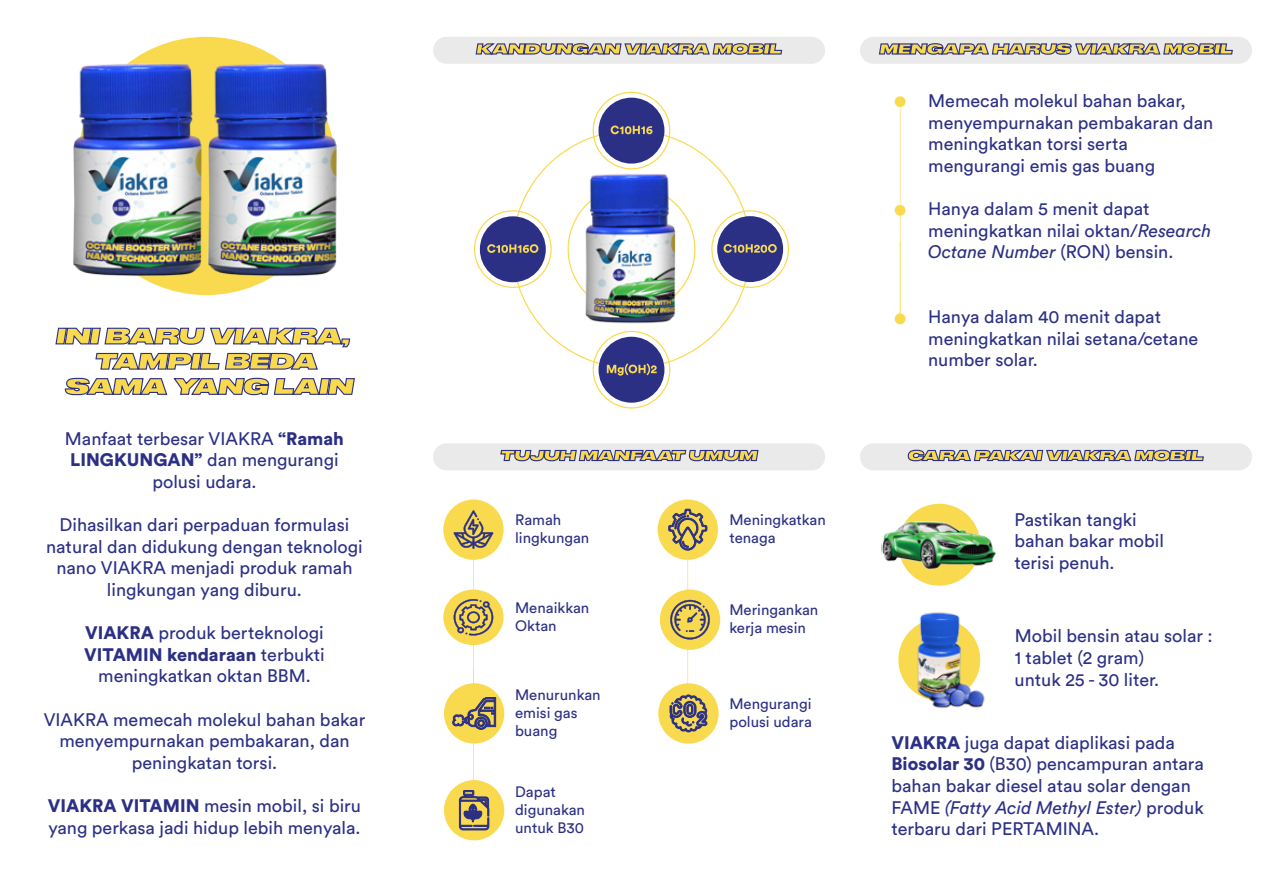
<style>
.page{position:relative;width:1263px;height:893px;background:#fff}
.page>*{position:absolute;margin:0;border:0;box-sizing:border-box;transform-origin:0 0}
.t1{font:italic 21px/25.2px "Druk Wide Super";color:#f9da4f;text-align:center}
.t2{font:18px/21.6px "Circular Std";color:#2b3085}
.t3{font:15px/18px "Circular Std";color:#2b3085}
.t4{font:italic 13.5px "Druk Wide Super";color:#f9da4f}
.s1{font-weight:900}
.s2{font-style:italic}
</style>
<div class="page">
<div style="left:660px;top:589px;width:60px;height:61px;background:#f9da4f;border-radius:50%"></div>
<div style="left:443px;top:499px;width:61px;height:61px;background:#f9da4f;border-radius:50%"></div>
<div style="left:433px;top:37px;width:392px;height:27px;background:#eaeaea;border-radius:14px"></div>
<div style="left:860px;top:37px;width:392px;height:27px;background:#eaeaea;border-radius:14px"></div>
<svg style="left:55px;top:327px;width:296px;height:43px"></svg>
<svg style="left:64px;top:377px;width:291px;height:19px"></svg>
<svg style="left:475px;top:43px;width:308px;height:12px"></svg>
<div style="left:433px;top:443px;width:392px;height:27px;background:#eaeaea;border-radius:14px"></div>
<svg style="left:500px;top:449px;width:259px;height:13px"></svg>
<div style="left:860px;top:443px;width:392px;height:27px;background:#eaeaea;border-radius:14px"></div>
<svg style="left:907px;top:449px;width:297px;height:13px"></svg>
<svg style="left:879px;top:43px;width:354px;height:12px"></svg>
<div style="left:77px;top:37px;width:258px;height:258px;background:#f9da4f;border-radius:50%"></div>
<img style="left:216px;top:54px;width:121px;height:231px">
<img style="left:73px;top:54px;width:143px;height:231px">
<svg style="left:518px;top:130px;width:227px;height:239px"></svg>
<svg style="left:567px;top:185px;width:128px;height:128px"></svg>
<img style="left:577px;top:168px;width:109px;height:161px">
<svg style="left:593px;top:92px;width:77px;height:77px"></svg>
<svg style="left:474px;top:210px;width:78px;height:78px"></svg>
<svg style="left:711px;top:210px;width:78px;height:78px"></svg>
<svg style="left:593px;top:331px;width:77px;height:78px"></svg>
<div style="left:443px;top:589px;width:61px;height:56px;background:#f9da4f;border-radius:50%"></div>
<div style="left:444px;top:683px;width:60px;height:61px;background:#f9da4f;border-radius:50%"></div>
<div style="left:444px;top:780px;width:60px;height:60px;background:#f9da4f;border-radius:50%"></div>
<div style="left:658px;top:683px;width:61px;height:61px;background:#f9da4f;border-radius:50%"></div>
<div style="left:658px;top:499px;width:60px;height:61px;background:#f9da4f;border-radius:50%"></div>
<svg style="left:668px;top:505px;width:42px;height:227px"></svg>
<svg style="left:452px;top:510px;width:44px;height:320px"></svg>
<div style="left:895px;top:96px;width:10px;height:11px;background:#f9da4f;border-radius:50%"></div>
<div style="left:895px;top:205px;width:10px;height:11px;background:#f9da4f;border-radius:50%"></div>
<div style="left:895px;top:313px;width:10px;height:11px;background:#f9da4f;border-radius:50%"></div>
<svg style="left:900px;top:107px;width:1px;height:207px"></svg>
<div style="left:898px;top:504px;width:82px;height:82px;background:#f9da4f;border-radius:50%"></div>
<div style="left:898px;top:619px;width:82px;height:82px;background:#f9da4f;border-radius:50%"></div>
<img style="left:910px;top:612px;width:75px;height:96px">
<img style="left:882px;top:520px;width:114px;height:49px">
<p class="t1" style="left:56px;top:322px;width:298px">INI BARU VIAKRA,<br>TAMPIL BEDA<br>SAMA YANG LAIN</p>
<p class="t2" style="left:65px;top:427px;width:281px;text-align:center">Manfaat terbesar VIAKRA <span class="s1">“Ramah<br>LINGKUNGAN”</span> dan mengurangi polusi udara.</p>
<p class="t2" style="left:46px;top:514px;width:318px;text-align:center">Dihasilkan dari perpaduan formulasi natural dan didukung dengan teknologi nano VIAKRA menjadi produk ramah lingkungan yang diburu.</p>
<p class="t2" style="left:84px;top:622px;width:242px;text-align:center"><span class="s1">VIAKRA</span> produk berteknologi<br><span class="s1">VITAMIN kendaraan</span> terbukti meningkatkan oktan BBM.</p>
<p class="t2" style="left:44px;top:708px;width:323px;text-align:center">VIAKRA memecah molekul bahan bakar menyempurnakan pembakaran, dan peningkatan torsi.</p>
<p class="t2" style="left:48px;top:795px;width:315px"><span class="s1">VIAKRA VITAMIN</span> mesin mobil, si biru yang perkasa jadi hidup lebih menyala.</p>
<p class="t4" style="left:476px;top:38px;width:307px">KANDUNGAN VIAKRA MOBIL</p>
<p class="t4" style="left:880px;top:38px;width:354px">MENGAPA HARUS VIAKRA MOBIL</p>
<p class="t2" style="left:928px;top:90px;width:286px">Memecah molekul bahan bakar, menyempurnakan pembakaran dan meningkatkan torsi serta mengurangi emis gas buang</p>
<p class="t2" style="left:928px;top:198px;width:285px">Hanya dalam 5 menit dapat meningkatkan nilai oktan/<span class="s2">Research<br>Octane Number</span> (RON) bensin.</p>
<p class="t2" style="left:928px;top:306px;width:271px">Hanya dalam 40 menit dapat meningkatkan nilai setana/cetane number solar.</p>
<p class="t4" style="left:500px;top:444px;width:258px">TUJUH MANFAAT UMUM</p>
<p class="t4" style="left:908px;top:444px;width:297px">CARA PAKAI VIAKRA MOBIL</p>
<p class="t3" style="left:515px;top:511px;width:76px">Ramah lingkungan</p>
<p class="t3" style="left:515px;top:598px;width:76px">Menaikkan<br>Oktan</p>
<p class="t3" style="left:729px;top:511px;width:98px">Meningkatkan tenaga</p>
<p class="t3" style="left:729px;top:601px;width:90px">Meringankan kerja mesin</p>
<p class="t3" style="left:515px;top:686px;width:87px">Menurunkan emisi gas buang</p>
<p class="t3" style="left:729px;top:695px;width:84px">Mengurangi polusi udara</p>
<p class="t3" style="left:515px;top:782px;width:71px">Dapat digunakan untuk B30</p>
<p class="t2" style="left:1014px;top:508px;width:151px">Pastikan tangki bahan bakar mobil terisi penuh.</p>
<p class="t2" style="left:1014px;top:625px;width:200px">Mobil bensin atau solar :<br>1 tablet (2 gram)<br>untuk 25 - 30 liter.</p>
<p class="t2" style="left:891px;top:731px;width:314px"><span class="s1">VIAKRA</span> juga dapat diaplikasi pada <span class="s1">Biosolar 30</span> (B30) pencampuran antara bahan bakar diesel atau solar dengan FAME <span class="s2">(Fatty Acid Methyl Ester)</span> produk terbaru dari PERTAMINA.</p>
</div>
